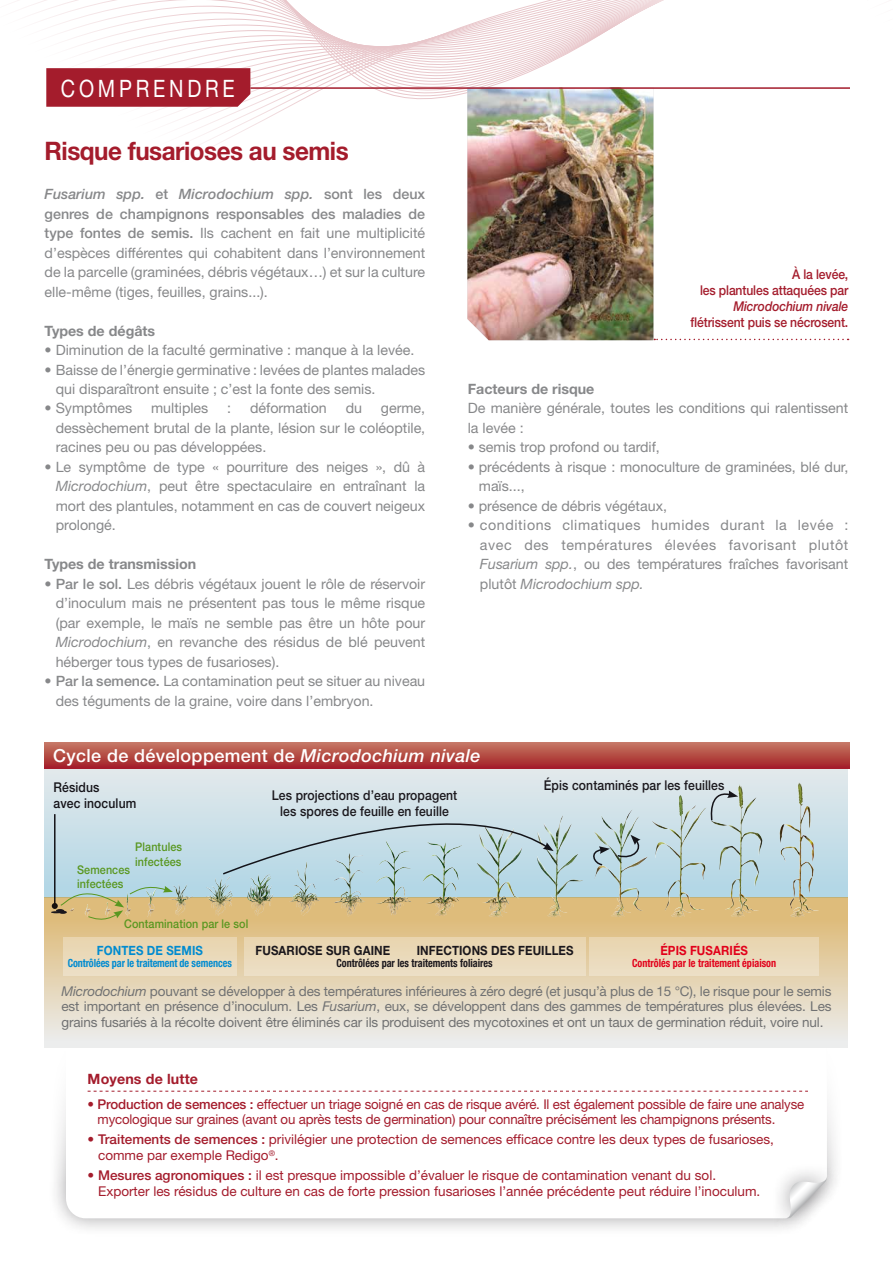
<style>
.page{position:relative;width:893px;height:1263px;background:#fff}
.page>*{position:absolute;margin:0;border:0;box-sizing:border-box;transform-origin:0 0}
.t1{font:700 25.5px "Helvetica Neue LT Std";letter-spacing:-.02em;color:#a41c2c;scale:.95 1}
.t2{font:24px "Helvetica Neue LT Std";color:#fff;scale:.83 1}
.t3{font:500 18px "Helvetica Neue LT Std";letter-spacing:.02em;color:#fff}
.t4{font:14.25px/19.5px "Helvetica Neue LT Std";color:#87888a;text-align:justify}
.t5{font:700 14.25px "Helvetica Neue LT Std";color:#87888a}
.t6{font:700 14.25px "Helvetica Neue LT Std";letter-spacing:.01em;color:#a41c2c}
.t7{font:13.5px/15.8px "Helvetica Neue LT Std";color:#a41c2c}
.t8{font:13.5px/15.8px "Helvetica Neue LT Std";letter-spacing:-.01em;color:#707172;text-align:justify}
.t9{font:500 13.5px/15.8px "Helvetica Neue LT Std";letter-spacing:.01em;color:#1a171c;scale:.9 1}
.t10{font:500 13.5px/15.8px "Helvetica Neue LT Std";letter-spacing:-.01em;color:#a41c2c;text-align:right;scale:.9 1}
.t11{font:italic 500 13.5px "Helvetica Neue LT Std";letter-spacing:-.01em;color:#a41c2c;scale:.9 1}
.t12{font:700 12.75px "Helvetica Neue LT Std";letter-spacing:.01em;color:#1a171c;scale:.9 1}
.t13{font:700 12.75px "Helvetica Neue LT Std";letter-spacing:.01em;color:#008bd0;scale:.9 1}
.t14{font:700 12.75px "Helvetica Neue LT Std";letter-spacing:.01em;color:#e2001a;scale:.9 1}
.t15{font:500 12px/14.2px "Helvetica Neue LT Std";letter-spacing:.01em;color:#599720;scale:.9 1}
.t16{font:700 condensed 11.25px "Helvetica Neue LT Std";color:#1a171c;scale:.9 1}
.t17{font:700 condensed 11.25px "Helvetica Neue LT Std";letter-spacing:-.01em;color:#008bd0;scale:.9 1}
.t18{font:700 condensed 11.25px "Helvetica Neue LT Std";color:#e2001a;scale:.9 1}
.s1{font-weight:500;font-style:italic}
.s2{font-weight:500}
.s3{font-style:italic}
</style>
<div class="page">
<svg style="left:654px;top:339px;width:195px;height:1px"></svg>
<svg style="left:27px;top:0;width:637px;height:237px"></svg>
<img style="left:467px;top:89px;width:186px;height:251px">
<svg style="left:45px;top:768px;width:803px;height:129px;background:#c9dbe2"></svg>
<svg style="left:45px;top:897px;width:803px;height:150px;background:#e0cba1"></svg>
<img style="left:173px;top:884px;width:6px;height:14px">
<img style="left:556px;top:815px;width:7px;height:29px">
<img style="left:621px;top:809px;width:11px;height:17px">
<img style="left:675px;top:795px;width:6px;height:42px">
<img style="left:738px;top:784px;width:3px;height:47px">
<img style="left:797px;top:781px;width:3px;height:41px">
<svg style="left:45px;top:743px;width:804px;height:25px;background:#b44a45"></svg>
<div style="left:63px;top:937px;width:173px;height:39px;background:#eadaba"></div>
<div style="left:244px;top:937px;width:341px;height:38px;background:#ead9b9"></div>
<div style="left:589px;top:937px;width:230px;height:38px;background:#ead9b9"></div>
<svg style="left:221px;top:822px;width:333px;height:65px;background:#b8d3dc"></svg>
<svg style="left:709px;top:790px;width:29px;height:32px"></svg>
<svg style="left:592px;top:846px;width:18px;height:20px"></svg>
<svg style="left:616px;top:835px;width:26px;height:24px"></svg>
<hr style="left:54px;top:814px;width:2px;height:92px;background:#1a171c">
<svg style="left:51px;top:882px;width:122px;height:41px;background:#c4bf9a"></svg>
<hr style="left:250px;top:87px;width:600px;height:2px;background:#a41c2c">
<div style="left:46px;top:68px;width:204px;height:39px;background:#a41c2c"></div>
<div style="left:47px;top:1015px;width:798px;height:222px;background:#1a171c;opacity:.4"></div>
<svg style="left:66px;top:1033px;width:761px;height:185px"></svg>
<div style="left:771px;top:1162px;width:72px;height:73px;background:#1a171c;opacity:.4"></div>
<svg style="left:785px;top:1176px;width:42px;height:42px"></svg>
<svg style="left:88px;top:1091px;width:720px;height:1px"></svg>
<h2 class="t2" style="left:61px;top:74px;width:22px">comprendre</h2>
<h1 class="t1" style="left:45px;top:135px;width:322px">Risque fusarioses au semis</h1>
<p class="t4" style="left:45px;top:184px;width:382px"><span class="s1">Fusarium spp.</span> <span class="s2">et</span> <span class="s1">Microdochium spp.</span> <span class="s2">sont les deux genres de champignons responsables des maladies de type fontes de semis.</span> Ils cachent en fait une multiplicité d’espèces différentes qui cohabitent dans l’environnement de la parcelle (graminées, débris végétaux…) et sur la culture elle-même (tiges, feuilles, grains...).</p>
<p class="t5" style="left:45px;top:322px;width:112px">Types de dégâts</p>
<p class="t4" style="left:45px;top:340px;width:371px">• Diminution de la faculté germinative : manque à la levée.</p>
<p class="t4" style="left:56px;top:359px;width:371px;text-indent:-11px">• Baisse de l’énergie germinative : levées de plantes malades qui disparaîtront ensuite ; c’est la fonte des semis.</p>
<p class="t4" style="left:45px;top:398px;width:89px">• Symptômes</p>
<p class="t4" style="left:151px;top:398px;width:59px">multiples</p>
<p class="t4" style="left:227px;top:398px;width:5px">:</p>
<p class="t4" style="left:250px;top:398px;width:78px">déformation</p>
<p class="t4" style="left:346px;top:398px;width:18px">du</p>
<p class="t4" style="left:56px;top:398px;width:371px;text-indent:325px">germe, dessèchement brutal de la plante, lésion sur le coléoptile, racines peu ou pas développées.</p>
<p class="t4" style="left:56px;top:457px;width:371px;text-indent:-11px">• Le symptôme de type « pourriture des neiges », dû à <span class="s3">Microdochium</span>, peut être spectaculaire en entraînant la mort des plantules, notamment en cas de couvert neigeux prolongé.</p>
<p class="t5" style="left:45px;top:556px;width:153px">Types de transmission</p>
<p class="t4" style="left:56px;top:574px;width:371px;text-indent:-11px">• <span class="s2">Par le sol.</span> Les débris végétaux jouent le rôle de réservoir d’inoculum mais ne présentent pas tous le même risque (par exemple, le maïs ne semble pas être un hôte pour <span class="s3">Microdochium</span>, en revanche des résidus de blé peuvent héberger tous types de fusarioses).</p>
<p class="t4" style="left:56px;top:671px;width:371px;text-indent:-11px">• <span class="s2">Par la semence.</span> La contamination peut se situer au niveau des téguments de la graine, voire dans l’embryon.</p>
<p class="t10" style="left:700px;top:266px;width:166px">À la levée,<br>les plantules attaquées par</p>
<p class="t11" style="left:733px;top:298px;width:129px">Microdochium nivale</p>
<p class="t10" style="left:690px;top:314px;width:177px">flétrissent puis se nécrosent.</p>
<p class="t5" style="left:468px;top:380px;width:128px">Facteurs de risque</p>
<p class="t4" style="left:468px;top:398px;width:382px">De manière générale, toutes les conditions qui ralentissent la levée :</p>
<p class="t4" style="left:468px;top:437px;width:194px">• semis trop profond ou tardif,</p>
<p class="t4" style="left:479px;top:457px;width:371px;text-indent:-11px">• précédents à risque : monoculture de graminées, blé dur, maïs...,</p>
<p class="t4" style="left:468px;top:496px;width:201px">• présence de débris végétaux,</p>
<p class="t4" style="left:480px;top:515px;width:370px;text-indent:-12px">• conditions climatiques humides durant la levée : avec des températures élevées favorisant plutôt <span class="s3">Fusarium spp.</span>, ou des températures fraîches favorisant plutôt <span class="s3">Microdochium spp.</span></p>
<p class="t3" style="left:53px;top:745px;width:429px">Cycle de développement de <span class="s3">Microdochium nivale</span></p>
<p class="t9" style="left:54px;top:779px;width:93px">Résidus<br>avec inoculum</p>
<p class="t9" style="left:544px;top:777px;width:202px">Épis contaminés par les feuilles</p>
<p class="t9" style="left:272px;top:787px;width:208px;text-align:center">Les projections d’eau propagent les spores de feuille en feuille</p>
<p class="t15" style="left:135px;top:840px;width:54px">Plantules infectées</p>
<p class="t15" style="left:77px;top:862px;width:60px">Semences infectées</p>
<p class="t15" style="left:124px;top:916px;width:139px">Contamination par le sol</p>
<p class="t14" style="left:660px;top:942px;width:60px">épiS fusar</p>
<p class="t14" style="left:729px;top:942px;width:21px">iés</p>
<p class="t18" style="left:632px;top:956px;width:162px">Contrôlés par le traitement épiaison</p>
<p class="t8" style="left:61px;top:983px;width:772px"><span class="s3">Microdochium</span> pouvant se développer à des températures inférieures à zéro degré (et jusqu’à plus de 15 °C), le risque pour le semis est important en présence d’inoculum. Les <span class="s3">Fusarium</span>, eux, se développent dans des gammes de températures plus élevées. Les grains fusariés à la récolte doivent être éliminés car ils produisent des mycotoxines et ont un taux de germination réduit, voire nul.</p>
<p class="t12" style="left:256px;top:942px;width:27px">fusar</p>
<p class="t12" style="left:295px;top:942px;width:106px">iose sur gaine</p>
<p class="t12" style="left:417px;top:942px;width:92px">infections des</p>
<p class="t12" style="left:518px;top:942px;width:39px">feuilles</p>
<p class="t16" style="left:336px;top:956px;width:175px">Contrôlées par les traitements foliaires</p>
<p class="t13" style="left:97px;top:943px;width:37px">Fontes</p>
<p class="t13" style="left:147px;top:943px;width:32px">de sem</p>
<p class="t13" style="left:192px;top:943px;width:12px">is</p>
<p class="t17" style="left:68px;top:956px;width:184px">Contrôlées par le traitement de semences</p>
<p class="t6" style="left:88px;top:1070px;width:112px">Moyens de lutte</p>
<p class="t7" style="left:98px;top:1096px;width:708px;text-indent:-10px"><span class="s2">• Production de semences :</span> effectuer un triage soigné en cas de risque avéré. Il est également possible de faire une analyse mycologique sur graines (avant ou après tests de germination) pour connaître précisément les champignons présents.</p>
<p class="t7" style="left:98px;top:1131px;width:677px;text-indent:-11px"><span class="s2">• Traitements de semences :</span> privilégier une protection de semences efficace contre les deux types de fusarioses, comme par exemple Redigo<sup>®</sup>.</p>
<p class="t7" style="left:98px;top:1167px;width:664px;text-indent:-11px"><span class="s2">• Mesures agronomiques :</span> il est presque impossible d’évaluer le risque de contamination venant du sol.<br>Exporter les résidus de culture en cas de forte pression fusarioses l’année précédente peut réduire l’inoculum.</p>
</div>
